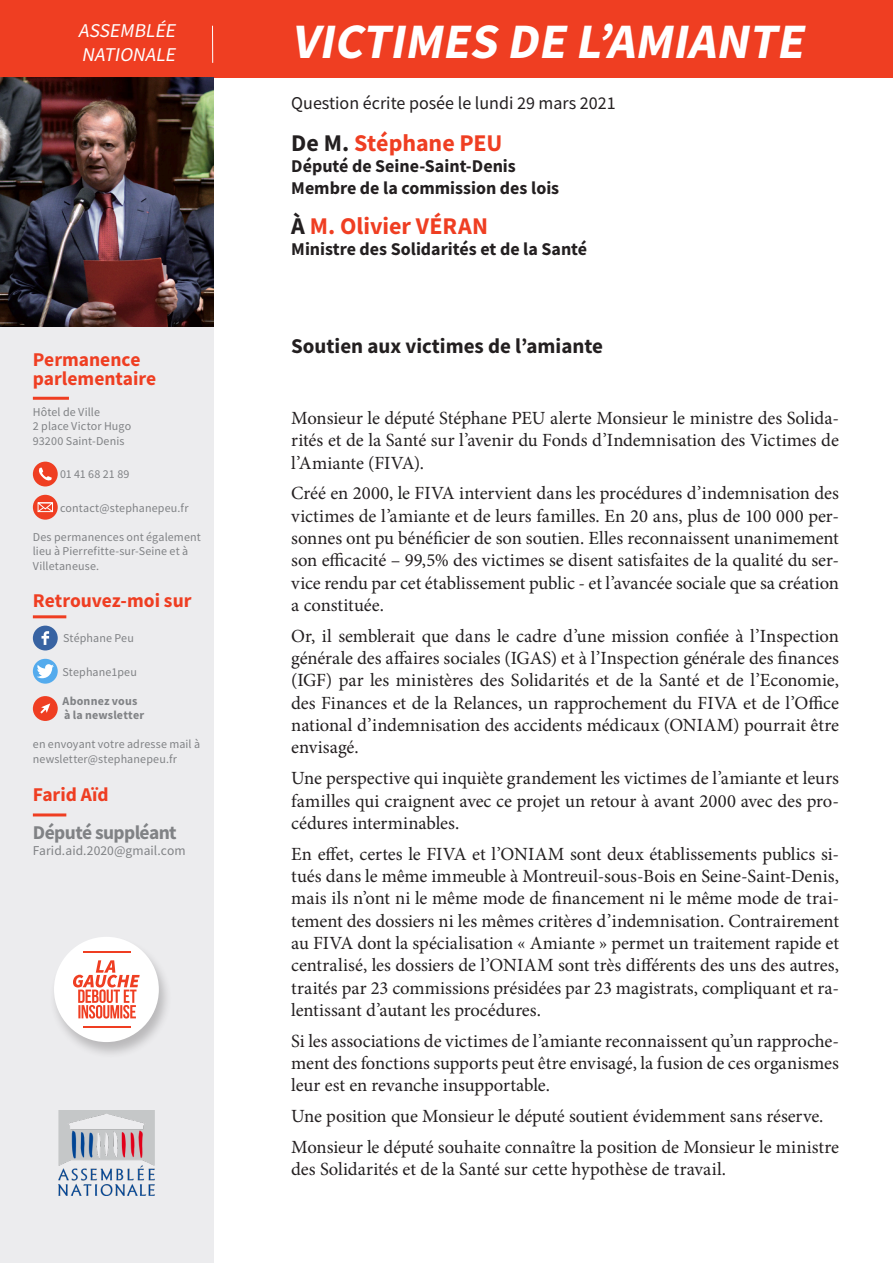
<style>
.page{position:relative;width:893px;height:1263px;background:#fff}
.page>*{position:absolute;margin:0;border:0;box-sizing:border-box;transform-origin:0 0}
.t1{font:italic 700 49.5px "Source Sans Pro";color:#fff}
.t2{font:700 24px "Source Sans Pro";color:#ef3e22}
.t3{font:700 21px "Source Sans Pro";color:#231f20}
.t4{font:700 19.5px/19.5px "Source Sans Pro";color:#ef3e22}
.t5{font:700 19.5px/37.5px "Source Sans Pro";letter-spacing:-.03em;color:#808285}
.t6{font:italic 19.5px "Source Sans Pro";color:#fff}
.t7{font:18.6px/22.4px "Minion Pro";letter-spacing:-.005em;color:#231f20;text-align:justify}
.t8{font:700 18px "Source Sans Pro";color:#231f20}
.t9{font:18px "Source Sans Pro";color:#231f20}
.t10{font:13.5px "Source Sans Pro";letter-spacing:.005em;color:#808285}
.t11{font:12px/14.4px "Source Sans Pro";letter-spacing:.01em;color:#808285}
.t12{font:700 12px/14.4px "Source Sans Pro";letter-spacing:.015em;color:#808285}
.s1{color:#ef3e22}
.s2{color:#231f20}
</style>
<div class="page">
<div style="left:0;top:0;width:893px;height:78px;background:#ef3e22"></div>
<img style="left:0;top:78px;width:214px;height:249px">
<div style="left:0;top:327px;width:214px;height:936px;background:#ececee"></div>
<div style="left:33px;top:462px;width:25px;height:24px;background:#ef3e22;border-radius:50%"></div>
<svg style="left:39px;top:467px;width:13px;height:14px"></svg>
<div style="left:33px;top:495px;width:25px;height:25px;background:#ef3e22;border-radius:50%"></div>
<svg style="left:37px;top:502px;width:16px;height:11px"></svg>
<div style="left:33px;top:626px;width:25px;height:24px;background:#3863a2;border-radius:50%"></div>
<svg style="left:41px;top:631px;width:8px;height:14px"></svg>
<div style="left:33px;top:659px;width:25px;height:25px;background:#54abed;border-radius:50%"></div>
<svg style="left:37px;top:664px;width:17px;height:14px"></svg>
<div style="left:33px;top:696px;width:25px;height:25px;background:#ef3e22;border-radius:50%"></div>
<svg style="left:40px;top:703px;width:10px;height:10px"></svg>
<hr style="left:33px;top:397px;width:36px;height:3px;background:#ef3e22">
<hr style="left:33px;top:615px;width:33px;height:3px;background:#ef3e22">
<hr style="left:212px;top:26px;width:1px;height:37px;background:#fff">
<hr style="left:33px;top:813px;width:33px;height:3px;background:#ef3e22">
<div style="left:49px;top:936px;width:123px;height:124px;background:#231f20;opacity:.25"></div>
<div style="left:54px;top:937px;width:105px;height:105px;background:#fff;border-radius:50%"></div>
<hr style="left:83px;top:951px;width:47px;height:2px;background:#ef3e22">
<hr style="left:83px;top:1026px;width:47px;height:1px;background:#ef3e22">
<svg style="left:73px;top:960px;width:67px;height:58px"></svg>
<img style="left:58px;top:1110px;width:97px;height:86px">
<p class="t6" style="left:78px;top:18px;width:103px">ASSEMBLÉE</p>
<p class="t6" style="left:82px;top:42px;width:99px">NATIONALE</p>
<p class="t4" style="left:33px;top:349px;width:125px">Permanence parlementaire</p>
<p class="t11" style="left:33px;top:405px;width:100px">Hôtel de Ville<br>2 place Victor Hugo<br>93200 Saint-Denis</p>
<p class="t11" style="left:60px;top:467px;width:71px">01 41 68 21 89</p>
<p class="t11" style="left:60px;top:501px;width:130px">contact@stephanepeu.fr</p>
<p class="t11" style="left:33px;top:530px;width:170px">Des permanences ont également lieu à Pierrefitte-sur-Seine et à<br>Villetaneuse.</p>
<p class="t4" style="left:33px;top:590px;width:160px">Retrouvez-moi sur</p>
<p class="t11" style="left:63px;top:631px;width:72px">Stéphane Peu</p>
<p class="t11" style="left:63px;top:665px;width:76px">Stephane1peu</p>
<p class="t12" style="left:63px;top:694px;width:83px">Abonnez vous à la newsletter</p>
<p class="t11" style="left:33px;top:737px;width:169px">en envoyant votre adresse mail à newsletter@stephanepeu.fr</p>
<p class="t5" style="left:33px;top:776px;width:145px"><span class="s1">Farid Aïd<br></span>Député suppléant</p>
<p class="t10" style="left:33px;top:842px;width:154px">Farid.aid.2020@gmail.com</p>
<p class="t1" style="left:291px;top:8px;width:525px">VICTIMES DE L’AMIANTE</p>
<p class="t9" style="left:291px;top:92px;width:326px">Question écrite posée le lundi 29 mars 2021</p>
<p class="t2" style="left:291px;top:126px;width:213px"><span class="s2">De M.</span> Stéphane PEU</p>
<p class="t8" style="left:291px;top:154px;width:226px">Député de Seine-Saint-Denis</p>
<p class="t8" style="left:291px;top:176px;width:269px">Membre de la commission des lois</p>
<p class="t2" style="left:291px;top:210px;width:198px"><span class="s2">À</span> M. Olivier VÉRAN</p>
<p class="t8" style="left:291px;top:237px;width:297px">Ministre des Solidarités et de la Santé</p>
<p class="t3" style="left:291px;top:332px;width:313px">Soutien aux victimes de l’amiante</p>
<p class="t7" style="left:291px;top:407px;width:549px">Monsieur le député Stéphane PEU alerte Monsieur le ministre des Solida&shy;rités et de la Santé sur l’avenir du Fonds d’Indemnisation des Victimes de l’Amiante (FIVA).</p>
<p class="t7" style="left:291px;top:482px;width:549px">Créé en 2000, le FIVA intervient dans les procédures d’indemnisation des victimes de l’amiante et de leurs familles. En 20 ans, plus de 100 000 per&shy;sonnes ont pu bénéficier de son soutien. Elles reconnaissent unanimement son efficacité – 99,5% des victimes se disent satisfaites de la qualité du ser&shy;vice rendu par cet établissement public - et l’avancée sociale que sa création a constituée.</p>
<p class="t7" style="left:291px;top:625px;width:549px">Or, il semblerait que dans le cadre d’une mission confiée à l’Inspection générale des affaires sociales (IGAS) et à l’Inspection générale des finances (IGF) par les ministères des Solidarités et de la Santé et de l’Economie, des Finances et de la Relances, un rapprochement du FIVA et de l’Office national d’indemnisation des accidents médicaux (ONIAM) pourrait être envisagé.</p>
<p class="t7" style="left:291px;top:767px;width:549px">Une perspective qui inquiète grandement les victimes de l’amiante et leurs familles qui craignent avec ce projet un retour à avant 2000 avec des pro&shy;cédures interminables.</p>
<p class="t7" style="left:291px;top:843px;width:549px">En effet, certes le FIVA et l’ONIAM sont deux établissements publics si&shy;tués dans le même immeuble à Montreuil-sous-Bois en Seine-Saint-Denis, mais ils n’ont ni le même mode de financement ni le même mode de trai&shy;tement des dossiers ni les mêmes critères d’indemnisation. Contrairement au FIVA dont la spécialisation « Amiante » permet un traitement rapide et centralisé, les dossiers de l’ONIAM sont très différents des uns des autres, traités par 23 commissions présidées par 23 magistrats, compliquant et ra&shy;lentissant d’autant les procédures.</p>
<p class="t7" style="left:291px;top:1030px;width:549px">Si les associations de victimes de l’amiante reconnaissent qu’un rapproche&shy;ment des fonctions supports peut être envisagé, la fusion de ces organismes leur est en revanche insupportable.</p>
<p class="t7" style="left:291px;top:1105px;width:534px">Une position que Monsieur le député soutient évidemment sans réserve.</p>
<p class="t7" style="left:291px;top:1136px;width:549px">Monsieur le député souhaite connaître la position de Monsieur le ministre des Solidarités et de la Santé sur cette hypothèse de travail.</p>
</div>
